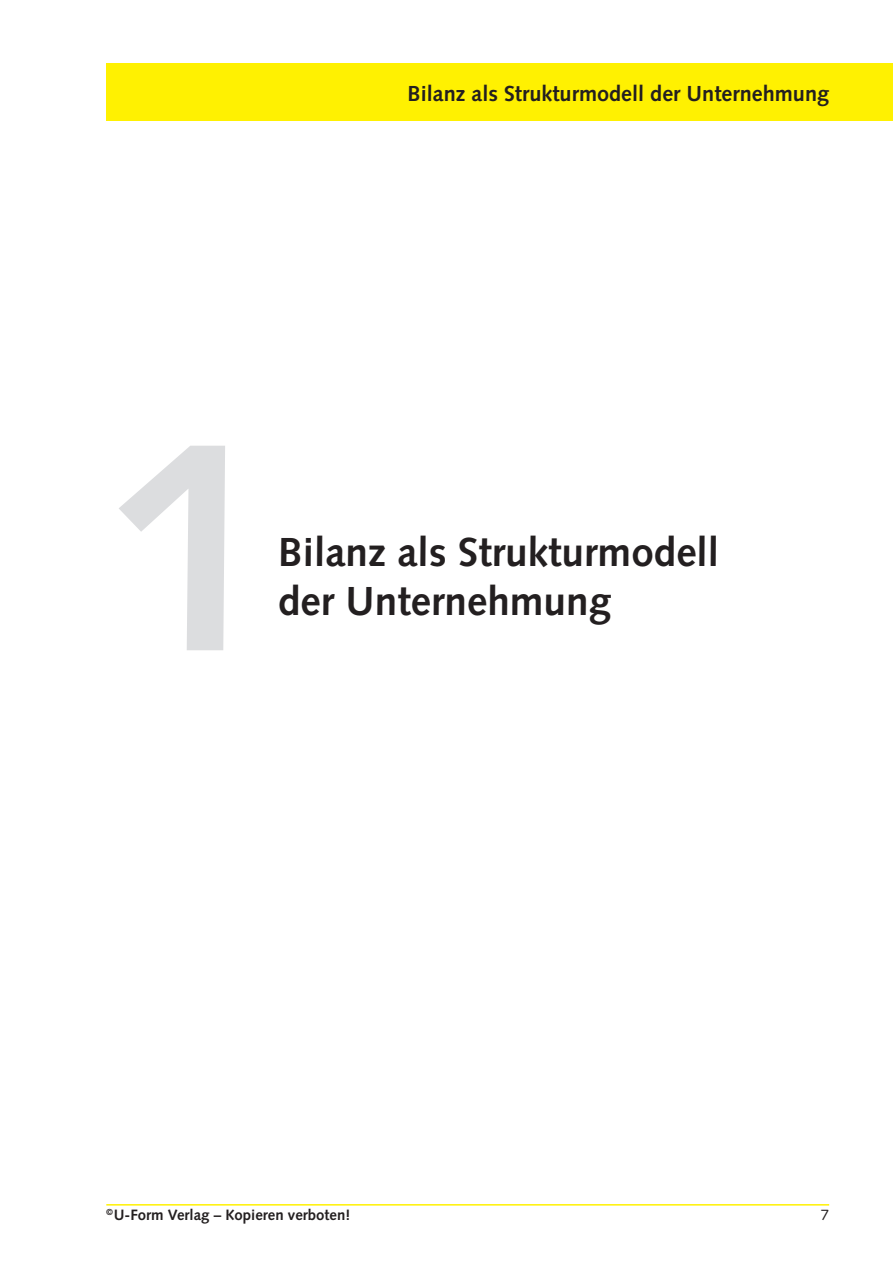
<style>
.page{position:relative;width:893px;height:1263px;background:#fff}
.page>*{position:absolute;margin:0;border:0;box-sizing:border-box;transform-origin:0 0}
.t1{font:700 300px "Syntax LT Std";color:#dcdddf}
.t2{font:700 40.5px/48.6px "Syntax LT Std";color:#231f20}
.t3{font:700 21.75px "Syntax LT Std";color:#231f20}
.t4{font:700 15px "Syntax LT Std";color:#231f20}
.t5{font:15px "Syntax LT Std";color:#231f20}
</style>
<div class="page">
<hr style="left:106px;top:1204px;width:723px;height:1px;background:#fff101">
<div style="left:106px;top:64px;width:787px;height:57px;background:#fff101"></div>
<p class="t3" style="left:407px;top:81px;width:423px">Bilanz als Strukturmodell der Unternehmung</p>
<h1 class="t1" style="left:106px;top:375px;width:168px">1</h1>
<h2 class="t2" style="left:278px;top:528px;width:443px">Bilanz als Strukturmodell der Unternehmung</h2>
<p class="t4" style="left:106px;top:1207px;width:246px"><sup>©</sup>U-Form Verlag – Kopieren verboten!</p>
<p class="t5" style="left:821px;top:1206px;width:10px">7</p>
</div>
